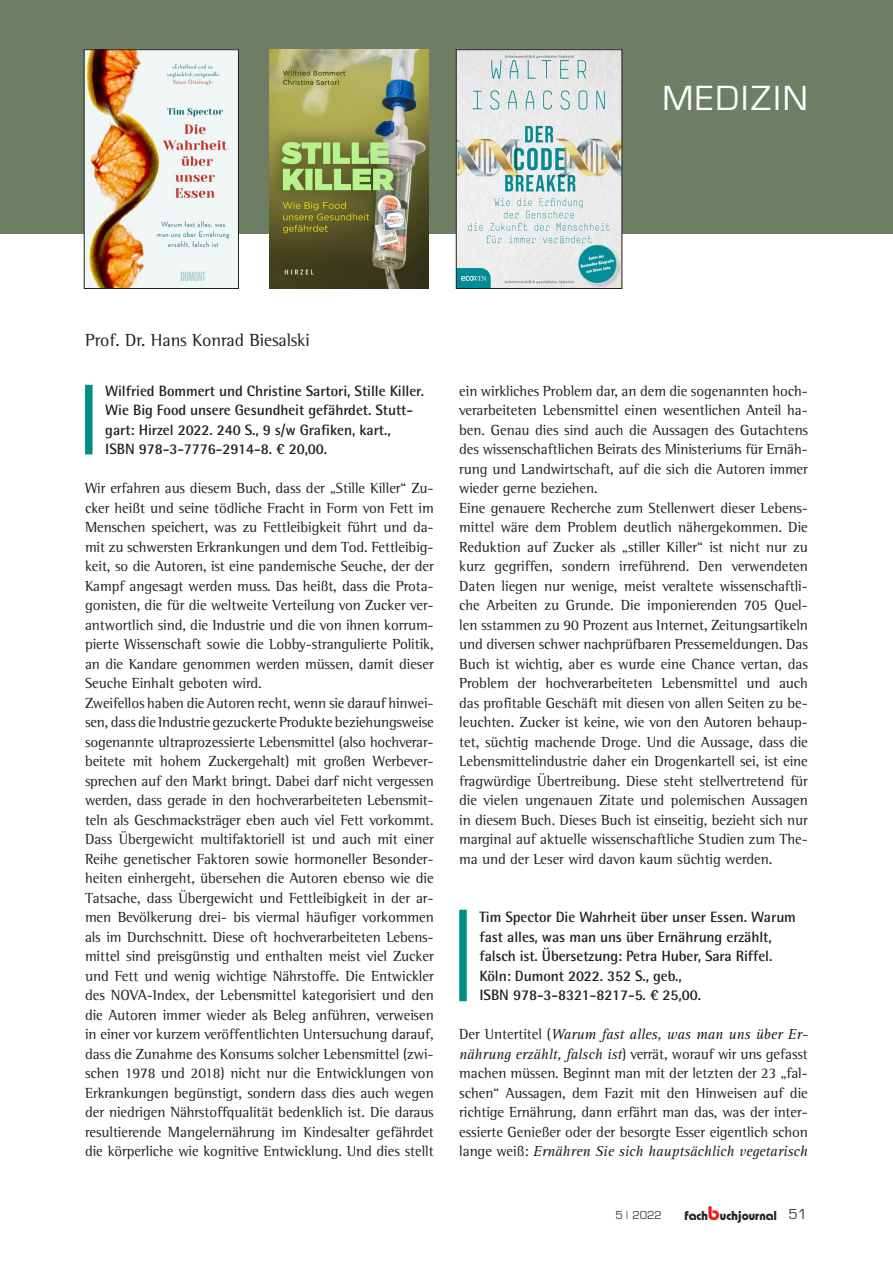
<style>
.page{position:relative;width:893px;height:1263px;background:#fff}
.page>*{position:absolute;margin:0;border:0;box-sizing:border-box;transform-origin:0 0}
.t1{font:36px "Eurostile";letter-spacing:.06em;color:#fff}
.Autor{font:18px "Rotis Semi Serif Std";color:#231f20}
.t2{font:15px/19.5px "Rotis Semi Serif Std";letter-spacing:-.005em;color:#231f20;text-align:justify}
.Buchtitel{font:700 15px/19.5px "Rotis Semi Sans Std";letter-spacing:-.005em;color:#231f20}
.t3{font:700 12.75px "Bauhaus Std";color:#231f20}
.t4{font:12px "Eurostile";color:#3e3e3f}
.s1{font-family:"Rotis Serif Std";font-style:italic}
.s2{color:#6c6d70}
.s3{font-size:19.65px;color:#ee1d23}
.s4{font-family:"Eurostile";font-weight:400;font-size:15px;color:#3e3e3f}
</style>
<div class="page">
<div style="left:0;top:0;width:893px;height:234px;background:#6e7e64"></div>
<img style="left:458px;top:51px;width:162px;height:236px">
<div style="left:456px;top:49px;width:166px;height:240px;border:1px solid #231f20"></div>
<img style="left:269px;top:50px;width:160px;height:238px">
<img style="left:86px;top:51px;width:151px;height:236px">
<div style="left:84px;top:49px;width:155px;height:240px;border:1px solid #231f20"></div>
<div style="left:85px;top:385px;width:8px;height:69px;background:#008e84"></div>
<div style="left:459px;top:910px;width:8px;height:91px;background:#008e84"></div>
<p class="t1" style="left:662px;top:79px;width:147px">MEDIZIN</p>
<p class="Autor" style="left:85px;top:330px;width:226px">Prof. Dr. Hans Konrad Biesalski</p>
<p class="Buchtitel" style="left:105px;top:381px;width:320px">Wilfried Bommert und Christine Sartori, Stille Killer.<br>Wie Big Food unsere Gesundheit gefährdet. Stutt&shy;gart: Hirzel 2022. 240 S., 9 s/w Grafiken, kart.,</p>
<p class="Buchtitel" style="left:105px;top:439px;width:223px">ISBN 978-3-7776-2914-8. € 20,00.</p>
<p class="t2" style="left:85px;top:478px;width:350px">Wir erfahren aus diesem Buch, dass der „Stille Killer“ Zu&shy;cker heißt und seine tödliche Fracht in Form von Fett im Menschen speichert, was zu Fettleibigkeit führt und da&shy;mit zu schwersten Erkrankungen und dem Tod. Fettleibig&shy;keit, so die Autoren, ist eine pandemische Seuche, der der Kampf angesagt werden muss. Das heißt, dass die Prota&shy;gonisten, die für die weltweite Verteilung von Zucker ver&shy;antwortlich sind, die Industrie und die von ihnen korrum&shy;pierte Wissenschaft sowie die Lobby-strangulierte Politik, an die Kandare genommen werden müssen, damit dieser Seuche Einhalt geboten wird.</p>
<p class="t2" style="left:85px;top:693px;width:350px">Zweifellos haben die Autoren recht, wenn sie darauf hinwei&shy;sen, dass die Industrie gezuckerte Produkte beziehungsweise sogenannte ultraprozessierte Lebensmittel (also hochverar&shy;beitete mit hohem Zuckergehalt) mit großen Werbever&shy;sprechen auf den Markt bringt. Dabei darf nicht vergessen werden, dass gerade in den hochverarbeiteten Lebensmit&shy;teln als Geschmacksträger eben auch viel Fett vorkommt.</p>
<p class="t2" style="left:85px;top:829px;width:350px">Dass Übergewicht multifaktoriell ist und auch mit einer Reihe genetischer Faktoren sowie hormoneller Besonder&shy;heiten einhergeht, übersehen die Autoren ebenso wie die Tatsache, dass Übergewicht und Fettleibigkeit in der ar&shy;men Bevölkerung drei- bis viermal häufiger vorkommen als im Durchschnitt. Diese oft hochverarbeiteten Lebens&shy;mittel sind preisgünstig und enthalten meist viel Zucker und Fett und wenig wichtige Nährstoffe. Die Entwickler des NOVA-Index, der Lebensmittel kategorisiert und den die Autoren immer wieder als Beleg anführen, verweisen in einer vor kurzem veröffentlichten Untersuchung darauf, dass die Zunahme des Konsums solcher Lebensmittel (zwi&shy;schen 1978 und 2018) nicht nur die Entwicklungen von Erkrankungen begünstigt, sondern dass dies auch wegen der niedrigen Nährstoffqualität bedenklich ist. Die daraus resultierende Mangelernährung im Kindesalter gefährdet die körperliche wie kognitive Entwicklung. Und dies stellt</p>
<p class="t2" style="left:459px;top:381px;width:350px">ein wirkliches Problem dar, an dem die sogenannten hoch&shy;verarbeiteten Lebensmittel einen wesentlichen Anteil ha&shy;ben. Genau dies sind auch die Aussagen des Gutachtens des wissenschaftlichen Beirats des Ministeriums für Ernäh&shy;rung und Landwirtschaft, auf die sich die Autoren immer wieder gerne beziehen.</p>
<p class="t2" style="left:459px;top:498px;width:350px">Eine genauere Recherche zum Stellenwert dieser Lebens&shy;mittel wäre dem Problem deutlich nähergekommen. Die Reduktion auf Zucker als „stiller Killer“ ist nicht nur zu kurz gegriffen, sondern irreführend. Den verwendeten Daten liegen nur wenige, meist veraltete wissenschaftli&shy;che Arbeiten zu Grunde. Die imponierenden 705 Quel&shy;len sstammen zu 90 Prozent aus Internet, Zeitungsartikeln und diversen schwer nachprüfbaren Pressemeldungen. Das Buch ist wichtig, aber es wurde eine Chance vertan, das Problem der hochverarbeiteten Lebensmittel und auch das profitable Geschäft mit diesen von allen Seiten zu be&shy;leuchten. Zucker ist keine, wie von den Autoren behaup&shy;tet, süchtig machende Droge. Und die Aussage, dass die Lebensmittelindustrie daher ein Drogenkartell sei, ist eine fragwürdige Übertreibung. Diese steht stellvertretend für die vielen ungenauen Zitate und polemischen Aussagen in diesem Buch. Dieses Buch ist einseitig, bezieht sich nur marginal auf aktuelle wissenschaftliche Studien zum The&shy;ma und der Leser wird davon kaum süchtig werden.</p>
<p class="Buchtitel" style="left:479px;top:907px;width:318px">Tim Spector Die Wahrheit über unser Essen. Warum fast alles, was man uns über Ernährung erzählt, falsch ist. Übersetzung: Petra Huber, Sara Riffel.</p>
<p class="Buchtitel" style="left:479px;top:966px;width:204px">Köln: Dumont 2022. 352 S., geb.,</p>
<p class="Buchtitel" style="left:479px;top:985px;width:223px">ISBN 978-3-8321-8217-5. € 25,00.</p>
<p class="t2" style="left:459px;top:1024px;width:350px">Der Untertitel (<span class="s1">Warum fast alles, was man uns über Er&shy;nährung erzählt, falsch ist</span>) verrät, worauf wir uns gefasst machen müssen. Beginnt man mit der letzten der 23 „fal&shy;schen“ Aussagen, dem Fazit mit den Hinweisen auf die richtige Ernährung, dann erfährt man das, was der inter&shy;essierte Genießer oder der besorgte Esser eigentlich schon lange weiß: <span class="s1">Ernähren Sie sich hauptsächlich vegetarisch</span></p>
<p class="t4" style="left:615px;top:1209px;width:48px">5 <span class="s2">I</span> 2022</p>
<p class="t3" style="left:684px;top:1207px;width:124px">fach<span class="s3">b</span>uchjournal <span class="s4">51</span></p>
</div>
